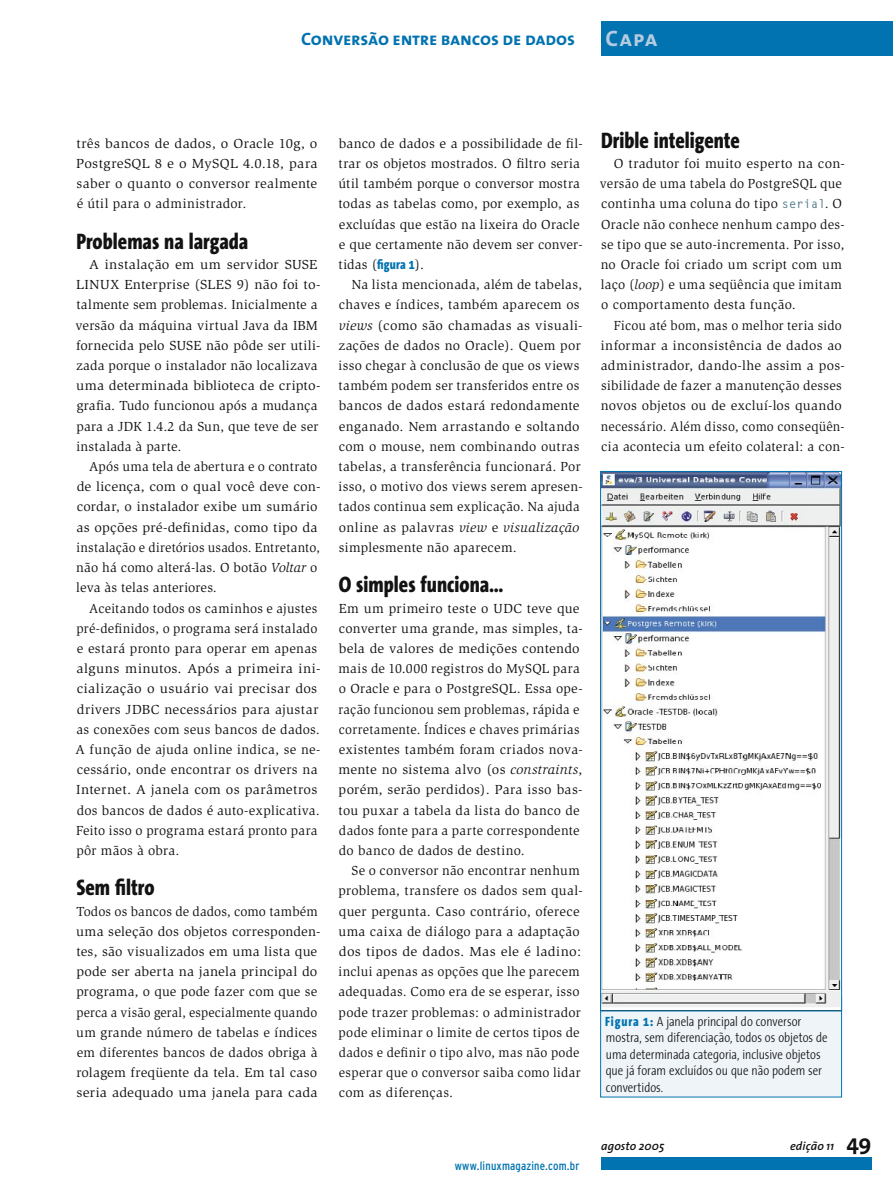
<style>
.page{position:relative;width:893px;height:1191px;background:#fff}
.page>*{position:absolute;margin:0;border:0;box-sizing:border-box;transform-origin:0 0}
.subtitle{font:800 22.5px "The Sans Condensed";color:#121212}
.section{font:22.5px "The Sans Bold Caps";color:#b5cce0}
.t1{font:700 22.5px "The Sans";color:#121212}
.subject{font:18px "The Sans Bold Caps";letter-spacing:-.01em;color:#0073b0}
.paragraph{font:13.5px/20.2px "Slimbach";letter-spacing:.02em;color:#121212}
.paragraph_one{font:13.5px/20.2px "Slimbach";letter-spacing:.015em;color:#121212}
.paragraph-2{font:13.5px/20.2px "Slimbach";letter-spacing:.02em;color:#121212;scale:1.05 1}
.t2{font:300 13.5px/16.5px "The Sans Condensed";color:#121212}
.paragraph-3{font:13.5px/20.2px "Slimbach";letter-spacing:.02em;color:#121212;text-align:justify;scale:1.04 1}
.t3{font:condensed 12px "Interstate";letter-spacing:.015em;color:#0073b0}
.t4{font:italic 600 12px "The Sans";letter-spacing:.01em;color:#121212}
.s1{font-style:italic}
.s2{font-family:"The Sans Condensed";font-weight:800;color:#0073b0}
.s3{font-family:"Gothic Looser";font-weight:700;font-size:12px;color:#4c7685}
.s4{font-weight:800;color:#0073b0}
</style>
<div class="page">
<div style="left:601px;top:996px;width:241px;height:101px;background:#eff4f8"></div>
<div style="left:600px;top:996px;width:242px;height:101px;border:1px solid #0073b0"></div>
<img style="left:602px;top:473px;width:238px;height:536px">
<div style="left:600px;top:471px;width:242px;height:540px;border:1px solid #0073b0"></div>
<div style="left:601px;top:1157px;width:271px;height:12px;background:#0073b0"></div>
<div style="left:601px;top:21px;width:292px;height:34px;background:#0073b0"></div>
<p class="subject" style="left:301px;top:24px;width:275px">Conversão entre bancos de dados</p>
<p class="section" style="left:606px;top:20px;width:54px">Capa</p>
<p class="paragraph-3" style="left:76px;top:133px;width:234px">três bancos de dados, o Oracle 10g, o PostgreSQL 8 e o MySQL 4.0.18, para saber o quanto o conversor realmente é útil para o administrador.</p>
<p class="subtitle" style="left:77px;top:228px;width:173px">Problemas na largada</p>
<p class="paragraph-2" style="left:75px;top:254px;width:235px;text-indent:14px">A instalação em um servidor SUSE LINUX Enterprise (SLES 9) não foi to&shy;talmente sem problemas. Inicialmente a versão da máquina virtual Java da IBM fornecida pelo SUSE não pôde ser utili&shy;zada porque o instalador não localizava uma determinada biblioteca de cripto&shy;grafia. Tudo funcionou após a mudança para a JDK 1.4.2 da Sun, que teve de ser instalada à parte.</p>
<p class="paragraph" style="left:76px;top:456px;width:246px;text-indent:13px">Após uma tela de abertura e o contrato de licença, com o qual você deve con&shy;cordar, o instalador exibe um sumário as opções pré-definidas, como tipo da instalação e diretórios usados. Entretanto, não há como alterá-las. O botão <span class="s1">Voltar</span> o leva às telas anteriores.</p>
<p class="paragraph" style="left:76px;top:598px;width:246px;text-indent:14px">Aceitando todos os caminhos e ajustes pré-definidos, o programa será instalado e estará pronto para operar em apenas alguns minutos. Após a primeira ini&shy;cialização o usuário vai precisar dos drivers JDBC necessários para ajustar as conexões com seus bancos de dados.<br>A função de ajuda online indica, se ne&shy;cessário, onde encontrar os drivers na Internet. A janela com os parâmetros dos bancos de dados é auto-explicativa.<br>Feito isso o programa estará pronto para pôr mãos à obra.</p>
<p class="subtitle" style="left:77px;top:875px;width:79px">Sem filtro</p>
<p class="paragraph_one" style="left:76px;top:901px;width:246px">Todos os bancos de dados, como também uma seleção dos objetos corresponden&shy;tes, são visualizados em uma lista que pode ser aberta na janela principal do programa, o que pode fazer com que se perca a visão geral, especialmente quando um grande número de tabelas e índices em diferentes bancos de dados obriga à rolagem freqüente da tela. Em tal caso seria adequado uma janela para cada</p>
<p class="paragraph_one" style="left:338px;top:133px;width:246px">banco de dados e a possibilidade de fil&shy;trar os objetos mostrados. O filtro seria útil também porque o conversor mostra todas as tabelas como, por exemplo, as excluídas que estão na lixeira do Oracle e que certamente não devem ser conver&shy;tidas (<span class="s2">figura 1</span>).</p>
<p class="paragraph" style="left:338px;top:275px;width:246px;text-indent:13px">Na lista mencionada, além de tabelas, chaves e índices, também aparecem os <span class="s1">views</span> (como são chamadas as visuali&shy;zações de dados no Oracle). Quem por isso chegar à conclusão de que os views também podem ser transferidos entre os bancos de dados estará redondamente enganado. Nem arrastando e soltando com o mouse, nem combinando outras tabelas, a transferência funcionará. Por isso, o motivo dos views serem apresen&shy;tados continua sem explicação. Na ajuda online as palavras <span class="s1">view</span> e <span class="s1">visualização </span>simplesmente não aparecem.</p>
<p class="subtitle" style="left:339px;top:572px;width:166px">O simples funciona…</p>
<p class="paragraph_one" style="left:338px;top:598px;width:246px">Em um primeiro teste o UDC teve que converter uma grande, mas simples, ta&shy;bela de valores de medições contendo mais de 10.000 registros do MySQL para o Oracle e para o PostgreSQL. Essa ope&shy;ração funcionou sem problemas, rápida e corretamente. Índices e chaves primárias existentes também foram criados nova&shy;mente no sistema alvo (os <span class="s1">constraints</span>, porém, serão perdidos). Para isso bas&shy;tou puxar a tabela da lista do banco de dados fonte para a parte correspondente do banco de dados de destino.</p>
<p class="paragraph" style="left:338px;top:860px;width:246px;text-indent:13px">Se o conversor não encontrar nenhum problema, transfere os dados sem qual&shy;quer pergunta. Caso contrário, oferece uma caixa de diálogo para a adaptação dos tipos de dados. Mas ele é ladino: inclui apenas as opções que lhe parecem adequadas. Como era de se esperar, isso pode trazer problemas: o administrador pode eliminar o limite de certos tipos de dados e definir o tipo alvo, mas não pode esperar que o conversor saiba como lidar com as diferenças.</p>
<p class="t3" style="left:455px;top:1158px;width:126px">www.linuxmagazine.com.br</p>
<p class="subtitle" style="left:601px;top:127px;width:140px">Drible inteligente</p>
<p class="paragraph" style="left:600px;top:153px;width:246px;text-indent:14px">O tradutor foi muito esperto na con&shy;versão de uma tabela do PostgreSQL que continha uma coluna do tipo <span class="s3">serial</span>. O Oracle não conhece nenhum campo des&shy;se tipo que se auto-incrementa. Por isso, no Oracle foi criado um script com um laço (<span class="s1">loop</span>) e uma seqüência que imitam o comportamento desta função.</p>
<p class="paragraph" style="left:601px;top:315px;width:246px;text-indent:13px">Ficou até bom, mas o melhor teria sido informar a inconsistência de dados ao administrador, dando-lhe assim a pos&shy;sibilidade de fazer a manutenção desses novos objetos ou de excluí-los quando necessário. Além disso, como conseqüên&shy;cia acontecia um efeito colateral: a con-</p>
<p class="t2" style="left:605px;top:1012px;width:224px"><span class="s4">Figura 1:</span> A janela principal do conversor mostra, sem diferenciação, todos os objetos de uma determinada categoria, inclusive objetos que já foram excluídos ou que não podem ser convertidos.</p>
<p class="t4" style="left:601px;top:1135px;width:65px">agosto 2005</p>
<p class="t4" style="left:790px;top:1135px;width:46px">edição 11</p>
<p class="t1" style="left:846px;top:1123px;width:27px">49</p>
</div>
